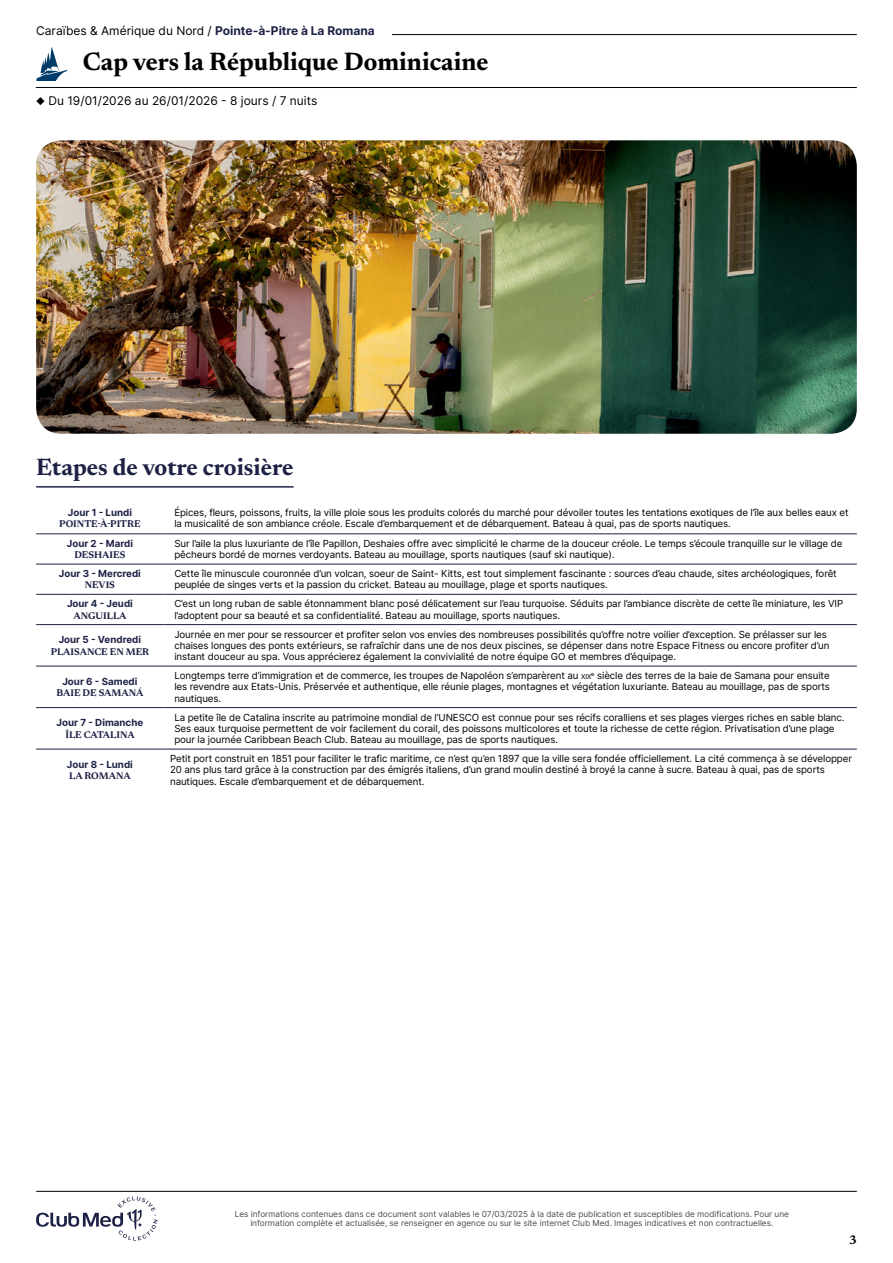
<style>
.page{position:relative;width:893px;height:1263px;background:#fff}
.page>*{position:absolute;margin:0;border:0;box-sizing:border-box;transform-origin:0 0}
.t1{font:700 25.5px "Newsreader 24 pt";color:#000}
.t2{font:700 24px "Newsreader 24 pt";color:#1e2346}
.t3{font:700 12.6px "Newsreader 24 pt";color:#000}
.t4{font:12px "Inter";color:#000}
.t5{font:9.75px/11.2px "Inter";letter-spacing:-.01em;color:#000}
.t6{font:700 9.75px "Inter";color:#1e2346}
.t7{font:700 9.75px "Newsreader 24 pt";color:#1e2346}
.t8{font:8.25px/9px "Inter";color:#4d4d4d;text-align:center}
.s1{font-weight:700;color:#1e2346}
.s2{font-size:6.9px}
</style>
<div class="page">
<hr style="left:107px;top:34px;width:750px;height:1px;background:#000">
<hr style="left:36px;top:87px;width:821px;height:1px;background:#000">
<svg style="left:36px;top:47px;width:32px;height:34px"></svg>
<div style="left:36px;top:26px;width:356px;height:17px;background:#fff"></div>
<img style="left:36px;top:140px;width:821px;height:294px">
<hr style="left:36px;top:486px;width:258px;height:2px;background:#1e2346">
<hr style="left:36px;top:534px;width:128px;height:1px;background:#1e2346">
<hr style="left:164px;top:534px;width:693px;height:1px;background:#1e2346">
<hr style="left:36px;top:564px;width:128px;height:1px;background:#1e2346">
<hr style="left:164px;top:564px;width:693px;height:1px;background:#1e2346">
<hr style="left:36px;top:594px;width:128px;height:1px;background:#1e2346">
<hr style="left:164px;top:594px;width:693px;height:1px;background:#1e2346">
<hr style="left:36px;top:624px;width:128px;height:1px;background:#1e2346">
<hr style="left:164px;top:624px;width:693px;height:1px;background:#1e2346">
<hr style="left:36px;top:666px;width:128px;height:1px;background:#1e2346">
<hr style="left:164px;top:666px;width:693px;height:1px;background:#1e2346">
<hr style="left:36px;top:707px;width:128px;height:1px;background:#1e2346">
<hr style="left:36px;top:749px;width:128px;height:1px;background:#1e2346">
<hr style="left:164px;top:707px;width:693px;height:1px;background:#1e2346">
<hr style="left:164px;top:749px;width:693px;height:1px;background:#1e2346">
<svg style="left:36px;top:1196px;width:122px;height:44px"></svg>
<hr style="left:36px;top:1191px;width:821px;height:1px;background:#000">
<p class="t4" style="left:36px;top:22px;width:340px">Caraïbes &amp; Amérique du Nord / <span class="s1">Pointe-à-Pitre à La Romana</span></p>
<h1 class="t1" style="left:83px;top:43px;width:407px">Cap vers la République Dominicaine</h1>
<p class="t4" style="left:36px;top:92px;width:283px">◆ Du 19/01/2026 au 26/01/2026 - 8 jours / 7 nuits</p>
<h2 class="t2" style="left:36px;top:450px;width:259px">Etapes de votre croisière</h2>
<p class="t6" style="left:68px;top:506px;width:66px">Jour 1 - Lundi</p>
<p class="t7" style="left:59px;top:517px;width:83px">POINTE-À-PITRE</p>
<p class="t5" style="left:174px;top:507px;width:676px">Épices, fleurs, poissons, fruits, la ville ploie sous les produits colorés du marché pour dévoiler toutes les tentations exotiques de l’île aux belles eaux et la musicalité de son ambiance créole. Escale d’embarquement et de débarquement. Bateau à quai, pas de sports nautiques.</p>
<p class="t6" style="left:67px;top:536px;width:68px">Jour 2 - Mardi</p>
<p class="t7" style="left:74px;top:548px;width:53px">DESHAIES</p>
<p class="t5" style="left:174px;top:537px;width:670px">Sur l’aile la plus luxuriante de l’île Papillon, Deshaies offre avec simplicité le charme de la douceur créole. Le temps s’écoule tranquille sur le village de pêcheurs bordé de mornes verdoyants. Bateau au mouillage, sports nautiques (sauf ski nautique).</p>
<p class="t6" style="left:59px;top:566px;width:83px">Jour 3 - Mercredi</p>
<p class="t7" style="left:85px;top:578px;width:32px">NEVIS</p>
<p class="t5" style="left:174px;top:568px;width:664px">Cette île minuscule couronnée d’un volcan, soeur de Saint- Kitts, est tout simplement fascinante : sources d’eau chaude, sites archéologiques, forêt peuplée de singes verts et la passion du cricket. Bateau au mouillage, plage et sports nautiques.</p>
<p class="t6" style="left:67px;top:597px;width:67px">Jour 4 - Jeudi</p>
<p class="t7" style="left:73px;top:608px;width:55px">ANGUILLA</p>
<p class="t5" style="left:174px;top:598px;width:670px">C’est un long ruban de sable étonnamment blanc posé délicatement sur l’eau turquoise. Séduits par l’ambiance discrète de cette île miniature, les VIP l’adoptent pour sa beauté et sa confidentialité. Bateau au mouillage, sports nautiques.</p>
<p class="t6" style="left:59px;top:633px;width:84px">Jour 5 - Vendredi</p>
<p class="t7" style="left:51px;top:644px;width:100px">PLAISANCE EN MER</p>
<p class="t5" style="left:174px;top:628px;width:657px">Journée en mer pour se ressourcer et profiter selon vos envies des nombreuses possibilités qu’offre notre voilier d’exception. Se prélasser sur les chaises longues des ponts extérieurs, se rafraîchir dans une de nos deux piscines, se dépenser dans notre Espace Fitness ou encore profiter d’un instant douceur au spa. Vous apprécierez également la convivialité de notre équipe GO et membres d’équipage.</p>
<p class="t6" style="left:62px;top:674px;width:76px">Jour 6 - Samedi</p>
<p class="t7" style="left:57px;top:686px;width:88px">BAIE DE SAMANÁ</p>
<p class="t5" style="left:174px;top:670px;width:657px;text-align:justify">Longtemps terre d’immigration et de commerce, les troupes de Napoléon s’emparèrent au <span class="s2">xix</span><sup>e</sup> siècle des terres de la baie de Samana pour ensuite les revendre aux Etats-Unis. Préservée et authentique, elle réunie plages, montagnes et végétation luxuriante. Bateau au mouillage, pas de sports nautiques.</p>
<p class="t6" style="left:57px;top:716px;width:88px">Jour 7 - Dimanche</p>
<p class="t7" style="left:65px;top:727px;width:71px">ÎLE CATALINA</p>
<p class="t5" style="left:174px;top:711px;width:672px">La petite île de Catalina inscrite au patrimoine mondial de l’UNESCO est connue pour ses récifs coralliens et ses plages vierges riches en sable blanc.<br>Ses eaux turquoise permettent de voir facilement du corail, des poissons multicolores et toute la richesse de cette région. Privatisation d’une plage pour la journée Caribbean Beach Club. Bateau au mouillage, pas de sports nautiques.</p>
<p class="t6" style="left:67px;top:757px;width:67px">Jour 8 - Lundi</p>
<p class="t7" style="left:69px;top:769px;width:63px">LA ROMANA</p>
<p class="t5" style="left:170px;top:753px;width:683px">Petit port construit en 1851 pour faciliter le trafic maritime, ce n’est qu’en 1897 que la ville sera fondée officiellement. La cité commença à se développer<br>20 ans plus tard grâce à la construction par des émigrés italiens, d’un grand moulin destiné à broyé la canne à sucre. Bateau à quai, pas de sports nautiques. Escale d’embarquement et de débarquement.</p>
<p class="t8" style="left:235px;top:1209px;width:556px">Les informations contenues dans ce document sont valables le 07/03/2025 à la date de publication et susceptibles de modifications. Pour une information complète et actualisée, se renseigner en agence ou sur le site internet Club Med. Images indicatives et non contractuelles.</p>
<p class="t3" style="left:849px;top:1230px;width:9px">3</p>
</div>
